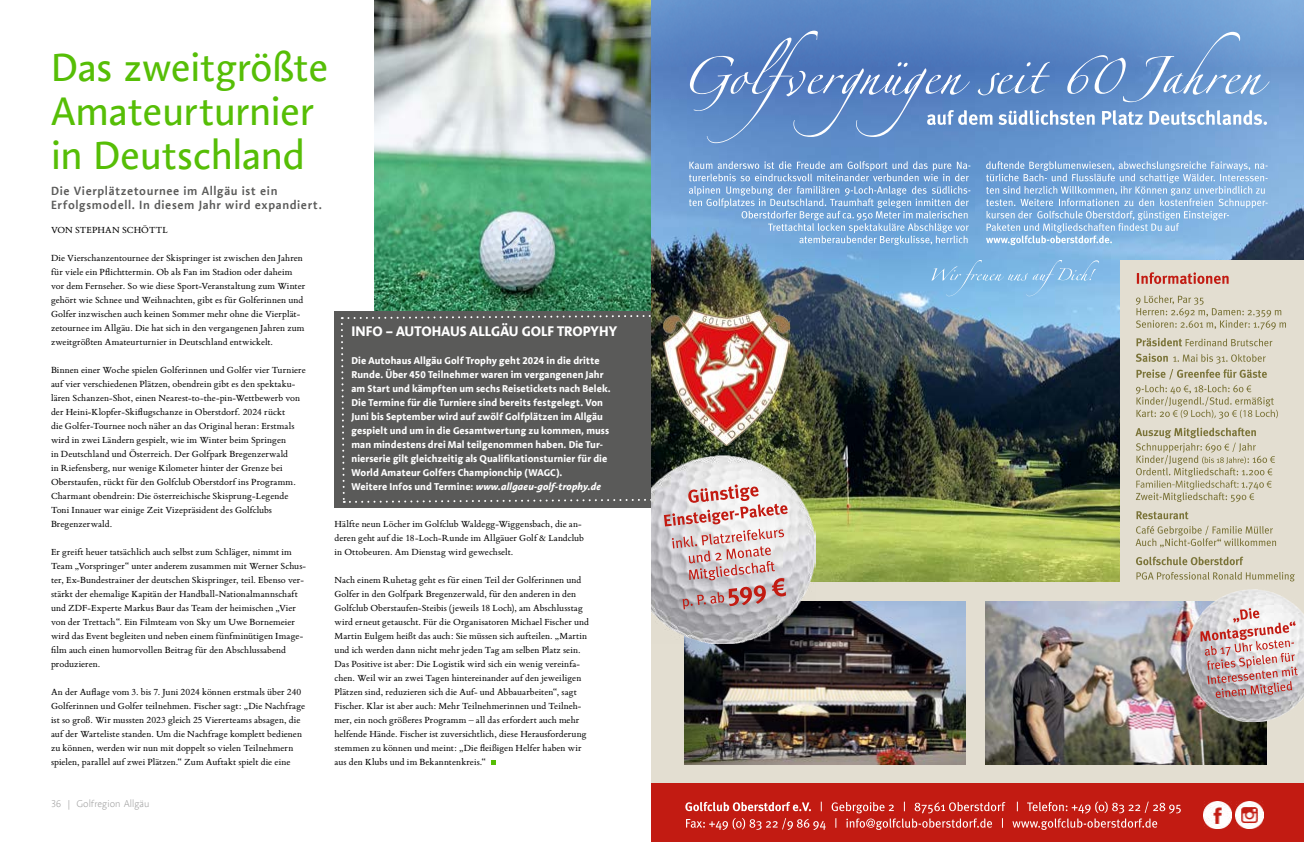
<style>
.page{position:relative;width:1304px;height:842px;background:#fff}
.page>*{position:absolute;margin:0;border:0;box-sizing:border-box;transform-origin:0 0}
.t1{font:40px/44px "Aroma No 2 LT Com";letter-spacing:-.015em;color:#56be06}
.t2{font:700 14px "Aroma No 2 LT Com";color:#fff}
.t3{font:600 12px/14px "Aroma No 2 LT Com";letter-spacing:.05em;color:#5a5a59}
.t4{font:10px/14px "Bembo Book MT Pro";letter-spacing:.005em;color:#000}
.t5{font:700 10px/14px "Aroma No 2 LT Com";letter-spacing:.01em;color:#fff}
.t6{font:200 10px "Aroma No 2 LT Com";color:#989898}
.s1{font-style:italic}
</style>
<div class="page">
<img style="left:374px;top:0;width:278px;height:311px">
<div style="left:334px;top:311px;width:318px;height:196px;background:#5a5a59"></div>
<svg style="left:340px;top:314px;width:312px;height:190px"></svg>
<svg style="left:492px;top:761px;width:4px;height:4px"></svg>
<img style="left:652px;top:0;width:652px;height:583px">
<svg style="left:690px;top:31px;width:580px;height:112px"></svg>
<svg style="left:927px;top:110px;width:340px;height:15px"></svg>
<img style="left:663px;top:309px;width:127px;height:136px">
<svg style="left:689px;top:161px;width:281px;height:84px"></svg>
<div style="left:652px;top:783px;width:652px;height:59px;background:#c21b12"></div>
<svg style="left:685px;top:801px;width:496px;height:29px"></svg>
<svg style="left:986px;top:161px;width:282px;height:84px"></svg>
<div style="left:652px;top:583px;width:652px;height:200px;background:#e3ded1"></div>
<div style="left:1120px;top:261px;width:184px;height:327px;background:#e3ded1"></div>
<svg style="left:1136px;top:572px;width:159px;height:9px"></svg>
<svg style="left:1136px;top:557px;width:107px;height:8px"></svg>
<svg style="left:1136px;top:526px;width:140px;height:21px"></svg>
<svg style="left:1136px;top:511px;width:52px;height:8px"></svg>
<svg style="left:1135px;top:428px;width:140px;height:74px"></svg>
<svg style="left:1136px;top:385px;width:142px;height:34px"></svg>
<svg style="left:1136px;top:353px;width:131px;height:26px"></svg>
<svg style="left:1136px;top:338px;width:136px;height:8px"></svg>
<svg style="left:1136px;top:295px;width:150px;height:35px"></svg>
<svg style="left:1137px;top:272px;width:92px;height:12px"></svg>
<img style="left:685px;top:602px;width:281px;height:162px">
<img style="left:985px;top:602px;width:281px;height:162px">
<img style="left:652px;top:456px;width:164px;height:187px">
<svg style="left:931px;top:260px;width:168px;height:36px"></svg>
<img style="left:1186px;top:590px;width:118px;height:132px">
<svg style="left:1200px;top:608px;width:98px;height:90px"></svg>
<img style="left:1203px;top:801px;width:28px;height:28px">
<img style="left:1236px;top:801px;width:27px;height:28px">
<svg style="left:664px;top:484px;width:124px;height:125px"></svg>
<h1 class="t1" style="left:51px;top:45px;width:279px">Das zweitgrößte<br>Amateurturnier in Deutschland</h1>
<p class="t3" style="left:51px;top:183px;width:272px">Die Vierplätzetournee im Allgäu ist ein<br>Erfolgsmodell. In diesem Jahr wird expandiert.</p>
<p class="t4" style="left:51px;top:222px;width:118px">VON STEPHAN SCHÖTTL</p>
<p class="t4" style="left:51px;top:250px;width:256px">Die Vierschanzentournee der Skispringer ist zwischen den Jahren für viele ein Pflichttermin. Ob als Fan im Stadion oder daheim vor dem Fernseher. So wie diese Sport-Veranstaltung zum Winter gehört wie Schnee und Weihnachten, gibt es für Golferinnen und Golfer inzwischen auch keinen Sommer mehr ohne die Vierplät&shy;zetournee im Allgäu. Die hat sich in den vergangenen Jahren zum zweitgrößten Amateurturnier in Deutschland entwickelt.</p>
<p class="t4" style="left:51px;top:362px;width:256px">Binnen einer Woche spielen Golferinnen und Golfer vier Turniere auf vier verschiedenen Plätzen, obendrein gibt es den spektaku&shy;lären Schanzen-Shot, einen Nearest-to-the-pin-Wettbewerb von der Heini-Klopfer-Skiflugschanze in Oberstdorf. 2024 rückt<br>die Golfer-Tournee noch näher an das Original heran: Erstmals wird in zwei Ländern gespielt, wie im Winter beim Springen<br>in Deutschland und Österreich. Der Golfpark Bregenzerwald<br>in Riefensberg, nur wenige Kilometer hinter der Grenze bei Oberstaufen, rückt für den Golfclub Oberstdorf ins Programm.<br>Charmant obendrein: Die österreichische Skisprung-Legende Toni Innauer war einige Zeit Vizepräsident des Golfclubs Bregenzerwald.</p>
<p class="t4" style="left:51px;top:544px;width:257px">Er greift heuer tatsächlich auch selbst zum Schläger, nimmt im Team „Vorspringer“ unter anderem zusammen mit Werner Schus&shy;ter, Ex-Bundestrainer der deutschen Skispringer, teil. Ebenso ver&shy;stärkt der ehemalige Kapitän der Handball-Nationalmannschaft und ZDF-Experte Markus Baur das Team der heimischen „Vier von der Trettach“. Ein Filmteam von Sky um Uwe Bornemeier wird das Event begleiten und neben einem fünfminütigen Image&shy;film auch einen humorvollen Beitrag für den Abschlussabend produzieren.</p>
<p class="t4" style="left:51px;top:684px;width:256px">An der Auflage vom 3. bis 7. Juni 2024 können erstmals über 240<br>Golferinnen und Golfer teilnehmen. Fischer sagt: „Die Nachfrage ist so groß. Wir mussten 2023 gleich 25 Viererteams absagen, die auf der Warteliste standen. Um die Nachfrage komplett bedienen zu können, werden wir nun mit doppelt so vielen Teilnehmern spielen, parallel auf zwei Plätzen.“ Zum Auftakt spielt die eine</p>
<h2 class="t2" style="left:351px;top:322px;width:267px">INFO – AUTOHAUS ALLGÄU GOLF TROPYHY</h2>
<p class="t5" style="left:351px;top:353px;width:261px">Die Autohaus Allgäu Golf Trophy geht 2024 in die dritte Runde. Über 450 Teilnehmer waren im vergangenen Jahr am Start und kämpften um sechs Reisetickets nach Belek.<br>Die Termine für die Turniere sind bereits festgelegt. Von Juni bis September wird auf zwölf Golfplätzen im Allgäu gespielt und um in die Gesamtwertung zu kommen, muss man mindestens drei Mal teilgenommen haben. Die Tur&shy;nierserie gilt gleichzeitig als Qualifikationsturnier für die World Amateur Golfers Championchip (WAGC).<br>Weitere Infos und Termine: <span class="s1">www.allgaeu-golf-trophy.de</span></p>
<p class="t4" style="left:334px;top:516px;width:251px">Hälfte neun Löcher im Golfclub Waldegg-Wiggensbach, die an&shy;deren geht auf die 18-Loch-Runde im Allgäuer Golf &amp; Landclub in Ottobeuren. Am Dienstag wird gewechselt.</p>
<p class="t4" style="left:334px;top:572px;width:256px">Nach einem Ruhetag geht es für einen Teil der Golferinnen und Golfer in den Golfpark Bregenzerwald, für den anderen in den Golfclub Oberstaufen-Steibis (jeweils 18 Loch), am Abschlusstag wird erneut getauscht. Für die Organisatoren Michael Fischer und Martin Eulgem heißt das auch: Sie müssen sich aufteilen. „Martin und ich werden dann nicht mehr jeden Tag am selben Platz sein.<br>Das Positive ist aber: Die Logistik wird sich ein wenig vereinfa&shy;chen. Weil wir an zwei Tagen hintereinander auf den jeweiligen Plätzen sind, reduzieren sich die Auf- und Abbauarbeiten“, sagt Fischer. Klar ist aber auch: Mehr Teilnehmerinnen und Teilneh&shy;mer, ein noch größeres Programm – all das erfordert auch mehr helfende Hände. Fischer ist zuversichtlich, diese Herausforderung stemmen zu können und meint: „Die fleißigen Helfer haben wir aus den Klubs und im Bekanntenkreis.“</p>
<p class="t6" style="left:51px;top:797px;width:100px">36 | Golfregion Allgäu</p>
</div>
